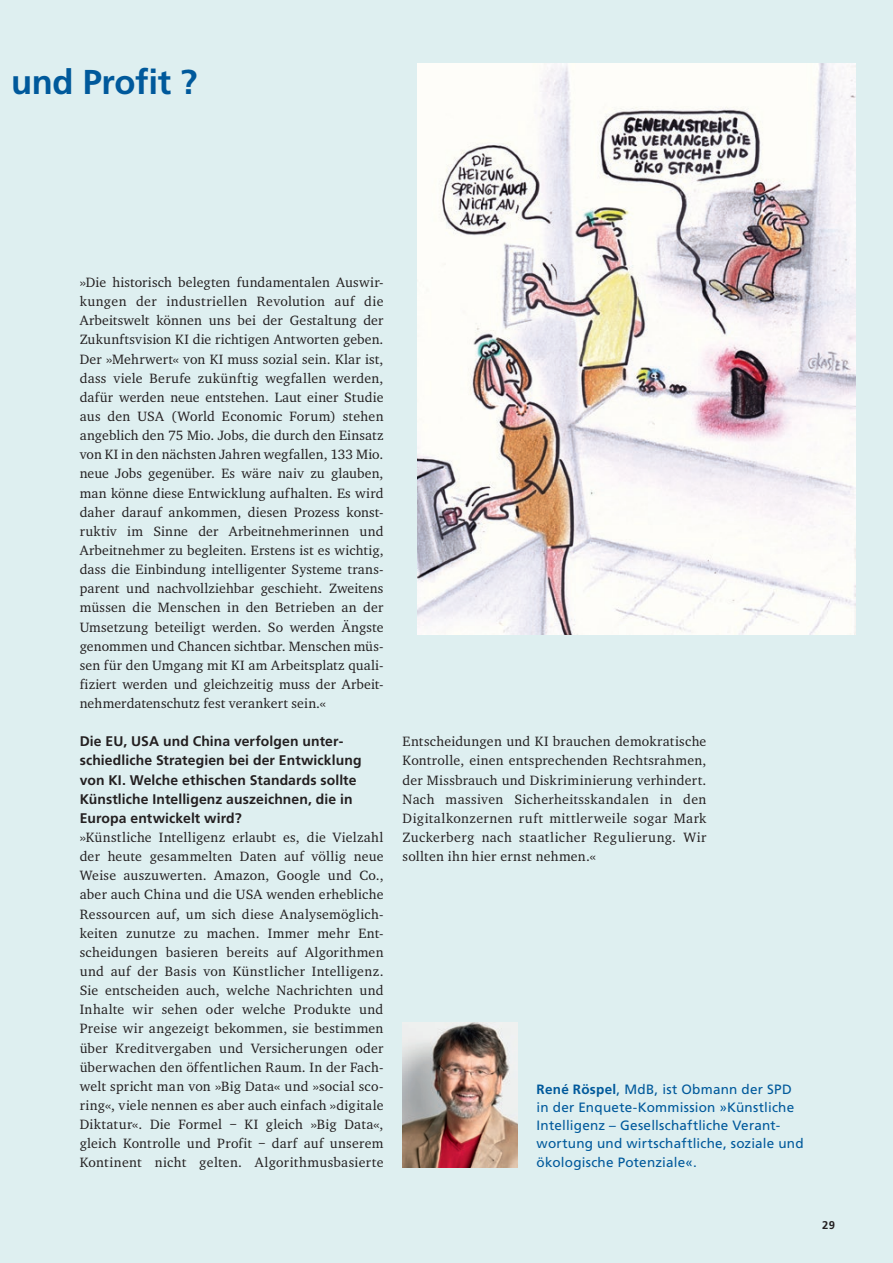
<style>
.page{position:relative;width:893px;height:1263px;background:#deeff0}
.page>*{position:absolute;margin:0;border:0;box-sizing:border-box;transform-origin:0 0}
.t1{font:700 34.5px "Frutiger CE";letter-spacing:-.015em;color:#00599b}
.t2{font:13.95px/19.2px "Charter EF";letter-spacing:.02em;color:#231f20;text-align:justify}
.t3{font:700 13.95px/19.2px "Frutiger CE";letter-spacing:.01em;color:#231f20}
.t4{font:13.5px/18.1px "Frutiger CE";letter-spacing:.015em;color:#00599b}
.t5{font:700 11.25px "Frutiger CE";color:#231f20}
.s1{font-weight:700}
</style>
<div class="page">
<img style="left:418px;top:64px;width:438px;height:570px">
<img style="left:403px;top:1023px;width:114px;height:144px">
<h1 class="t1" style="left:11px;top:61px;width:188px">und Profit ?</h1>
<p class="t2" style="left:80px;top:272px;width:305px">»Die historisch belegten fundamentalen Auswir&shy;kungen der industriellen Revolution auf die Arbeitswelt können uns bei der Gestaltung der Zukunftsvision KI die richtigen Antworten geben.<br>Der »Mehrwert« von KI muss sozial sein. Klar ist, dass viele Berufe zukünftig wegfallen werden, dafür werden neue entstehen. Laut einer Studie aus den USA (World Economic Forum) stehen angeblich den 75 Mio. Jobs, die durch den Einsatz von KI in den nächsten Jahren wegfallen, 133 Mio. neue Jobs gegenüber. Es wäre naiv zu glauben, man könne diese Entwicklung aufhalten. Es wird daher darauf ankommen, diesen Prozess konst&shy;ruktiv im Sinne der Arbeitnehmerinnen und Arbeitnehmer zu begleiten. Erstens ist es wichtig, dass die Einbindung intelligenter Systeme trans&shy;parent und nachvollziehbar geschieht. Zweitens müssen die Menschen in den Betrieben an der Umsetzung beteiligt werden. So werden Ängste genommen und Chancen sichtbar. Menschen müs&shy;sen für den Umgang mit KI am Arbeitsplatz quali&shy;fiziert werden und gleichzeitig muss der Arbeit&shy;nehmerdatenschutz fest verankert sein.«</p>
<p class="t3" style="left:80px;top:732px;width:283px">Die EU, USA und China verfolgen unter&shy;schiedliche Strategien bei der Entwicklung von KI. Welche ethischen Standards sollte Künstliche Intelligenz auszeichnen, die in Europa entwickelt wird?</p>
<p class="t2" style="left:80px;top:827px;width:305px">»Künstliche Intelligenz erlaubt es, die Vielzahl der heute gesammelten Daten auf völlig neue Weise auszuwerten. Amazon, Google und Co., aber auch China und die USA wenden erhebliche Ressourcen auf, um sich diese Analysemöglich&shy;keiten zunutze zu machen. Immer mehr Ent&shy;scheidungen basieren bereits auf Algorithmen und auf der Basis von Künstlicher Intelligenz.<br>Sie entscheiden auch, welche Nachrichten und Inhalte wir sehen oder welche Produkte und Preise wir angezeigt bekommen, sie bestimmen über Kreditvergaben und Versicherungen oder überwachen den öffentlichen Raum. In der Fach&shy;welt spricht man von »Big Data« und »social sco&shy;ring«, viele nennen es aber auch einfach »digitale Diktatur«. Die Formel – KI gleich »Big Data«, gleich Kontrolle und Profit – darf auf unserem Kontinent nicht gelten. Algorithmusbasierte</p>
<p class="t2" style="left:403px;top:732px;width:305px">Entscheidungen und KI brauchen demokratische Kontrolle, einen entsprechenden Rechtsrahmen, der Missbrauch und Diskriminierung verhindert.<br>Nach massiven Sicherheitsskandalen in den Digitalkonzernen ruft mittlerweile sogar Mark Zuckerberg nach staatlicher Regulierung. Wir sollten ihn hier ernst nehmen.«</p>
<p class="t4" style="left:537px;top:1080px;width:269px"><span class="s1">René Röspel</span>, MdB, ist Obmann der SPD in der Enquete-Kommission »Künstliche Intelligenz – Gesellschaftliche Verant&shy;wortung und wirtschaftliche, soziale und ökologische Potenziale«.</p>
<p class="t5" style="left:822px;top:1218px;width:14px">29</p>
</div>
